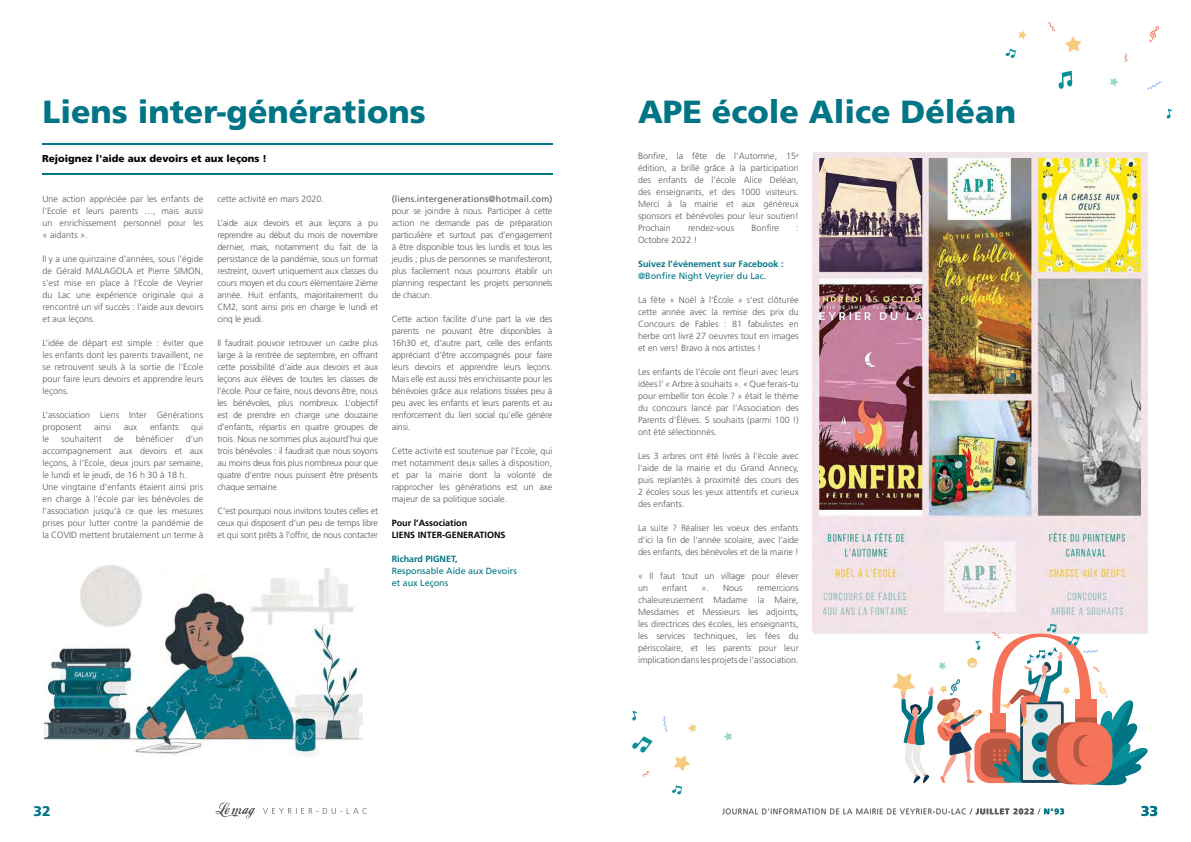
<style>
.page{position:relative;width:1191px;height:842px;background:#fff}
.page>*{position:absolute;margin:0;border:0;box-sizing:border-box;transform-origin:0 0}
.t1{font:900 32px "Frutiger LT Std";color:#007585}
.t2{font:900 14px "Frutiger LT Std";color:#007585}
.t3{font:900 10px "Frutiger LT Std";color:#000}
.t4{font:300 9px/12px "Frutiger LT Std";color:#58595b;text-align:justify}
.t5{font:9px/12px "Frutiger LT Std";color:#007585}
.t6{font:700 9px "Frutiger LT Std";color:#007585}
.t7{font:700 9px/12px "Frutiger LT Std";color:#000}
.t8{font:9px "Frutiger LT Std";letter-spacing:.01em;color:#58595b}
.t9{font:300 8px "Frutiger LT Std";letter-spacing:.075em;color:#58595b}
.s1{font-weight:900}
.s2{font-weight:900;color:#007585}
</style>
<div class="page">
<svg style="left:216px;top:802px;width:39px;height:16px"></svg>
<svg style="left:263px;top:808px;width:104px;height:6px"></svg>
<hr style="left:42px;top:143px;width:510px;height:1px;background:#007585">
<hr style="left:42px;top:174px;width:510px;height:1px;background:#007585">
<img style="left:44px;top:565px;width:318px;height:192px">
<div style="left:813px;top:153px;width:334px;height:43px;background:#efe4e8"></div>
<div style="left:813px;top:623px;width:334px;height:11px;background:#efe4e8"></div>
<img style="left:813px;top:158px;width:334px;height:466px">
<div style="left:974px;top:732px;width:50px;height:51px;background:#f57359;border-radius:16px"></div>
<div style="left:980px;top:739px;width:37px;height:39px;background:#b85742;border-radius:12px"></div>
<svg style="left:975px;top:641px;width:6px;height:9px"></svg>
<svg style="left:990px;top:624px;width:158px;height:162px"></svg>
<div style="left:1057px;top:722px;width:55px;height:62px;background:#f57359;border-radius:23px"></div>
<div style="left:1073px;top:735px;width:30px;height:31px;background:#b85742;border-radius:12px"></div>
<div style="left:1079px;top:735px;width:30px;height:31px;background:#f57359;border-radius:12px"></div>
<svg style="left:892px;top:657px;width:89px;height:126px"></svg>
<svg style="left:632px;top:736px;width:20px;height:17px"></svg>
<svg style="left:1058px;top:71px;width:14px;height:18px"></svg>
<svg style="left:674px;top:755px;width:16px;height:16px"></svg>
<svg style="left:1065px;top:37px;width:16px;height:15px"></svg>
<svg style="left:642px;top:771px;width:7px;height:6px"></svg>
<svg style="left:1124px;top:53px;width:3px;height:9px"></svg>
<svg style="left:724px;top:732px;width:8px;height:9px"></svg>
<svg style="left:1110px;top:78px;width:8px;height:8px"></svg>
<svg style="left:663px;top:716px;width:4px;height:16px"></svg>
<svg style="left:1147px;top:81px;width:14px;height:9px"></svg>
<svg style="left:688px;top:724px;width:8px;height:8px"></svg>
<svg style="left:1018px;top:31px;width:8px;height:8px"></svg>
<svg style="left:632px;top:711px;width:5px;height:10px"></svg>
<svg style="left:1166px;top:109px;width:6px;height:10px"></svg>
<svg style="left:1048px;top:22px;width:7px;height:9px"></svg>
<svg style="left:672px;top:785px;width:10px;height:9px"></svg>
<svg style="left:1005px;top:49px;width:11px;height:9px"></svg>
<svg style="left:1149px;top:25px;width:10px;height:17px"></svg>
<svg style="left:723px;top:809px;width:341px;height:5px"></svg>
<svg style="left:1141px;top:806px;width:16px;height:10px"></svg>
<h1 class="t1" style="left:43px;top:93px;width:385px">Liens inter-générations</h1>
<p class="t3" style="left:42px;top:153px;width:226px">Rejoignez l'aide aux devoirs et aux leçons !</p>
<p class="t4" style="left:43px;top:193px;width:162px">Une action appréciée par les enfants de l’Ecole et leurs parents …, mais aussi un enrichissement personnel pour les « aidants ».</p>
<p class="t4" style="left:43px;top:253px;width:162px">Il y a une quinzaine d’années, sous l’égide de Gérald MALAGOLA et Pierre SIMON, s’est mise en place à l’Ecole de Veyrier du Lac une expérience originale qui a rencontré un vif succès : l’aide aux devoirs et aux leçons.</p>
<p class="t4" style="left:43px;top:337px;width:162px">L’idée de départ est simple : éviter que les enfants dont les parents travaillent, ne se retrouvent seuls à la sortie de l’Ecole pour faire leurs devoirs et apprendre leurs leçons.</p>
<p class="t4" style="left:43px;top:409px;width:162px">L’association Liens Inter Générations proposent</p>
<p class="t4" style="left:94px;top:421px;width:19px">ainsi</p>
<p class="t4" style="left:124px;top:421px;width:15px">aux</p>
<p class="t4" style="left:150px;top:421px;width:30px">enfants</p>
<p class="t4" style="left:191px;top:421px;width:14px">qui</p>
<p class="t4" style="left:43px;top:433px;width:8px">le</p>
<p class="t4" style="left:61px;top:433px;width:42px">souhaitent</p>
<p class="t4" style="left:114px;top:433px;width:11px">de</p>
<p class="t4" style="left:136px;top:433px;width:39px">bénéficier</p>
<p class="t4" style="left:43px;top:433px;width:162px;text-align:left;text-indent:143px">d’un accompagnement aux devoirs et aux leçons, à l’Ecole, deux jours par semaine, le lundi et le jeudi, de 16 h 30 à 18 h.<br>Une vingtaine d’enfants étaient ainsi pris en charge à l’école par les bénévoles de l’association jusqu’à ce que les mesures prises pour lutter contre la pandémie de la COVID mettent brutalement un terme à</p>
<p class="t4" style="left:217px;top:193px;width:108px">cette activité en mars 2020.</p>
<p class="t4" style="left:217px;top:217px;width:162px">L’aide aux devoirs et aux leçons a pu reprendre au début du mois de novembre dernier, mais, notamment du fait de la persistance de la pandémie, sous un format restreint, ouvert uniquement aux classes du cours moyen et du cours élémentaire 2ième année. Huit enfants, majoritairement du CM2, sont ainsi pris en charge le lundi et cinq le jeudi.</p>
<p class="t4" style="left:217px;top:337px;width:162px">Il faudrait pouvoir retrouver un cadre plus large à la rentrée de septembre, en offrant cette possibilité d’aide aux devoirs et aux leçons aux élèves de toutes les classes de l’école. Pour ce faire, nous devons être, nous les bénévoles, plus nombreux. L’objectif est de prendre en charge une douzaine d’enfants, répartis en quatre groupes de trois. Nous ne sommes plus aujourd’hui que trois bénévoles : il faudrait que nous soyons au moins deux fois plus nombreux pour que quatre d’entre nous puissent être présents chaque semaine</p>
<p class="t4" style="left:217px;top:505px;width:162px">C’est pourquoi nous invitons toutes celles et ceux qui disposent d’un peu de temps libre et qui sont prêts à l’offrir, de nous contacter</p>
<p class="t8" style="left:392px;top:193px;width:162px">(liens.intergenerations@hotmail.com)</p>
<p class="t4" style="left:392px;top:205px;width:162px">pour se joindre à nous. Participer à cette action ne demande pas de préparation particulière et surtout pas d’engagement à être disponible tous les lundis et tous les jeudis ; plus de personnes se manifesteront, plus facilement nous pourrons établir un planning respectant les projets personnels de chacun.</p>
<p class="t4" style="left:392px;top:313px;width:162px">Cette action facilite d’une part la vie des parents ne pouvant être disponibles à 16h30 et, d’autre part, celle des enfants appréciant d’être accompagnés pour faire leurs devoirs et apprendre leurs leçons.<br>Mais elle est aussi très enrichissante pour les bénévoles grâce aux relations tissées peu à peu avec les enfants et leurs parents et au renforcement du lien social qu’elle génère ainsi.</p>
<p class="t4" style="left:392px;top:444px;width:162px">Cette activité est soutenue par l’Ecole, qui met notamment deux salles à disposition, et par la mairie dont la volonté de rapprocher les générations est un axe majeur de sa politique sociale.</p>
<p class="t7" style="left:392px;top:516px;width:115px">Pour l’Association<br>LIENS INTER-GENERATIONS</p>
<p class="t6" style="left:392px;top:553px;width:67px">Richard PIGNET,</p>
<p class="t5" style="left:392px;top:564px;width:127px">Responsable Aide aux Devoirs et aux Leçons</p>
<h2 class="t2" style="left:33px;top:802px;width:19px">32</h2>
<h1 class="t1" style="left:638px;top:93px;width:379px">APE école Alice Déléan</h1>
<p class="t4" style="left:638px;top:151px;width:162px">Bonfire, la fête de l'Automne, 15<sup>e </sup>édition, a brillé grâce à la participation des enfants de l'école Alice Deléan, des enseignants, et des 1000 visiteurs.<br>Merci à la mairie et aux généreux sponsors et bénévoles pour leur soutien!<br>Prochain</p>
<p class="t4" style="left:688px;top:222px;width:48px">rendez-vous</p>
<p class="t4" style="left:751px;top:222px;width:29px">Bonfire</p>
<p class="t4" style="left:796px;top:222px;width:4px">:</p>
<p class="t4" style="left:638px;top:234px;width:61px">Octobre 2022 !</p>
<p class="t6" style="left:638px;top:259px;width:147px">Suivez l'événement sur Facebook :</p>
<p class="t5" style="left:638px;top:270px;width:130px">@Bonfire Night Veyrier du Lac.</p>
<p class="t4" style="left:638px;top:294px;width:162px">La fête « Noël à l'École » s'est clôturée cette année avec la remise des prix du Concours de Fables : 81 fabulistes en herbe ont livré 27 oeuvres tout en images et en vers! Bravo à nos artistes !</p>
<p class="t4" style="left:638px;top:366px;width:162px">Les enfants de l'école ont fleuri avec leurs idées l' « Arbre à souhaits ». « Que ferais-tu pour embellir ton école ? » était le thème du concours lancé par l'Association des Parents d'Élèves. 5 souhaits (parmi 100 !) ont été sélectionnés.</p>
<p class="t4" style="left:638px;top:450px;width:162px">Les 3 arbres ont été livrés à l'école avec l'aide de la mairie et du Grand Annecy, puis replantés à proximité des cours des 2 écoles sous les yeux attentifs et curieux des enfants.</p>
<p class="t4" style="left:638px;top:522px;width:162px">La suite ? Réaliser les voeux des enfants d'ici la fin de l'année scolaire, avec l'aide des enfants, des bénévoles et de la mairie !</p>
<p class="t4" style="left:638px;top:570px;width:162px">« Il faut tout un village pour élever un</p>
<p class="t4" style="left:662px;top:582px;width:27px">enfant</p>
<p class="t4" style="left:701px;top:582px;width:9px">».</p>
<p class="t4" style="left:723px;top:582px;width:21px">Nous</p>
<p class="t4" style="left:638px;top:582px;width:162px;text-indent:119px">remercions chaleureusement Madame la Maire, Mesdames et Messieurs les adjoints, les directrices des écoles, les enseignants, les services techniques, les fées du périscolaire, et les parents pour leur implication dans les projets de l'association.</p>
<p class="t9" style="left:722px;top:807px;width:344px">JOURNAL D’INFORMATION DE LA MAIRIE DE VEYRIER-DU-LAC / <span class="s1">JUILLET 2022</span> / <span class="s2">N°93</span></p>
<h2 class="t2" style="left:1141px;top:802px;width:19px">33</h2>
</div>
